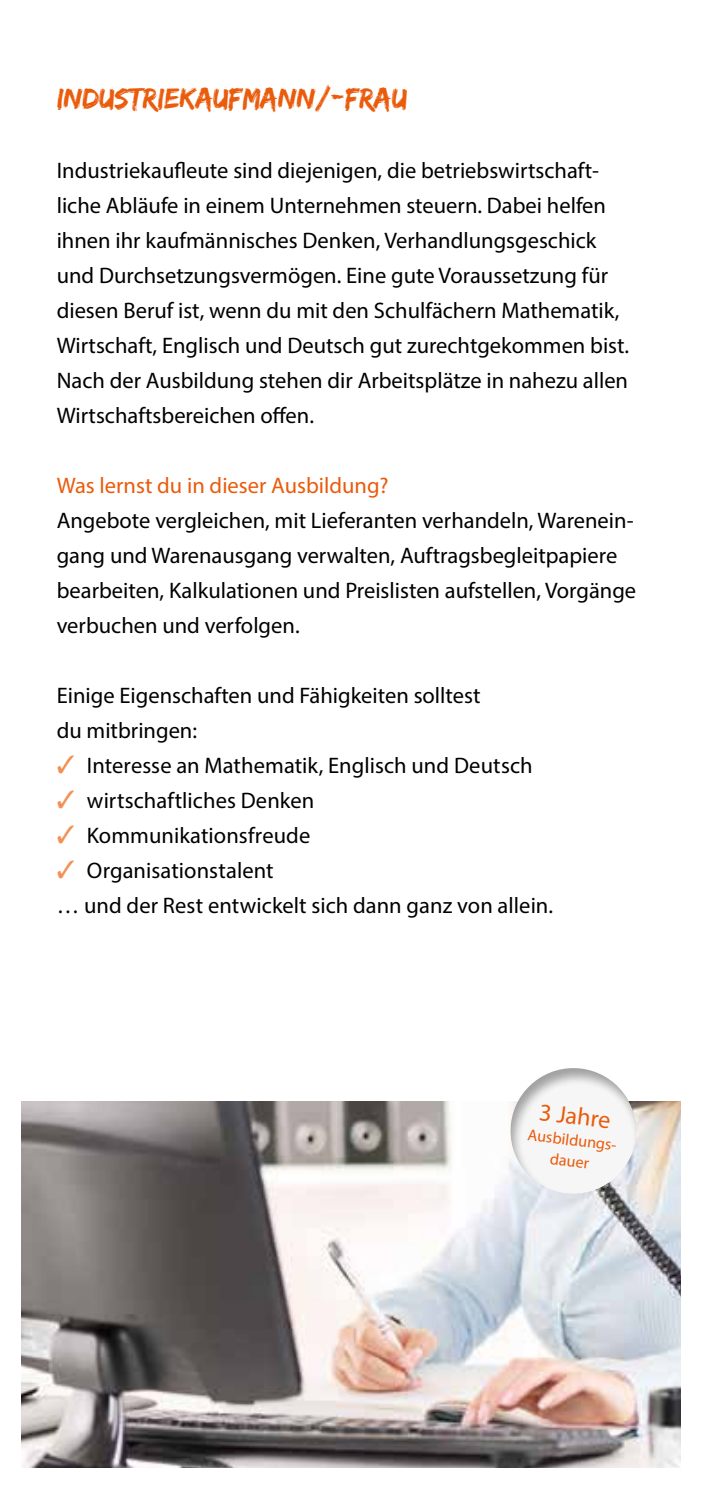
<style>
.page{position:relative;width:702px;height:1489px;background:#fff}
.page>*{position:absolute;margin:0;border:0;box-sizing:border-box;transform-origin:0 0}
.t1{font:30px "Edo SZ";color:#ea5b0b}
.t2{font:24.25px "Myriad Pro";color:#ea5b0b}
.t3{font:22.5px/35px "Myriad Pro";color:#000}
.t4{font:22.5px "Myriad Pro";color:#ea5b0b}
.t5{font:16.25px/21.2px "Myriad Pro";color:#ea5b0b;text-align:center}
.s1{color:#f39154}
</style>
<div class="page">
<img style="left:21px;top:1101px;width:659px;height:366px">
<svg style="left:499px;top:1068px;width:145px;height:133px"></svg>
<h1 class="t1" style="left:57px;top:80px;width:352px">INDUSTRIEKAUFMANN/-FRAU</h1>
<p class="t3" style="left:57px;top:152px;width:574px">Industriekaufleute sind diejenigen, die betriebswirtschaft&shy;liche Abläufe in einem Unternehmen steuern. Dabei helfen ihnen ihr kaufmännisches Denken, Verhandlungsgeschick und Durchsetzungsvermögen. Eine gute Voraussetzung für diesen Beruf ist, wenn du mit den Schulfächern Mathematik, Wirtschaft, Englisch und Deutsch gut zurechtgekommen bist.<br>Nach der Ausbildung stehen dir Arbeitsplätze in nahezu allen Wirtschaftsbereichen offen.</p>
<p class="t4" style="left:57px;top:471px;width:333px">Was lernst du in dieser Ausbildung?</p>
<p class="t3" style="left:57px;top:502px;width:581px">Angebote vergleichen, mit Lieferanten verhandeln, Warenein&shy;gang und Warenausgang verwalten, Auftragsbegleitpapiere bearbeiten, Kalkulationen und Preislisten aufstellen, Vorgänge verbuchen und verfolgen.</p>
<p class="t3" style="left:57px;top:677px;width:425px">Einige Eigenschaften und Fähigkeiten solltest du mitbringen:</p>
<p class="t3" style="left:57px;top:747px;width:477px"><span class="s1">✓</span> Interesse an Mathematik, Englisch und Deutsch</p>
<p class="t3" style="left:57px;top:782px;width:259px"><span class="s1">✓</span> wirtschaftliches Denken</p>
<p class="t3" style="left:57px;top:817px;width:255px"><span class="s1">✓</span> Kommunikationsfreude</p>
<p class="t3" style="left:57px;top:852px;width:498px"><span class="s1">✓</span> Organisationstalent<br>… und der Rest entwickelt sich dann ganz von allein.</p>
<p class="t2" style="left:541px;top:1096px;width:73px;rotate:7deg">3 Jahre</p>
<p class="t5" style="left:529px;top:1123px;width:94px;rotate:7deg">Ausbildungs&shy;dauer</p>
</div>
